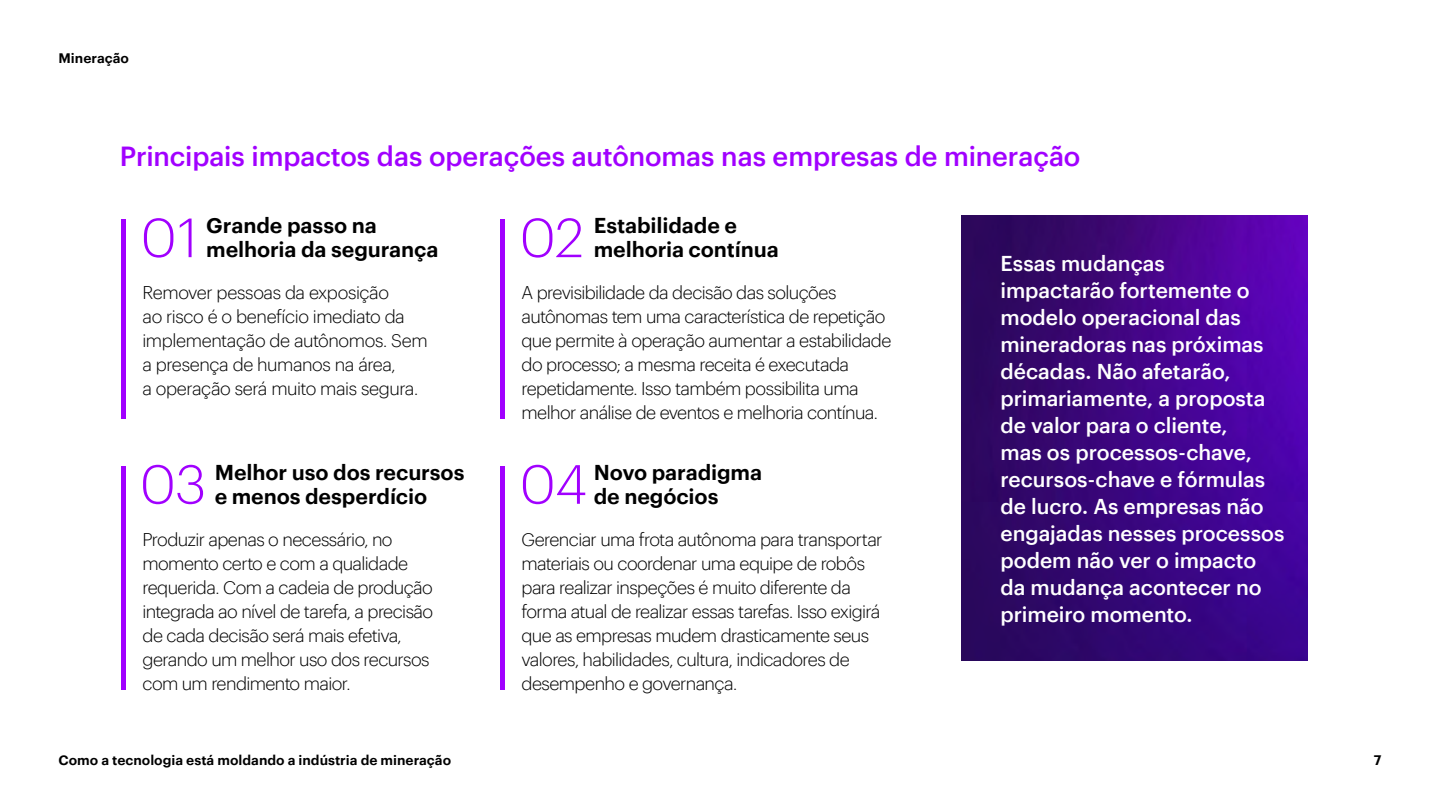
<style>
.page{position:relative;width:1440px;height:810px;background:#fff}
.page>*{position:absolute;margin:0;border:0;box-sizing:border-box;transform-origin:0 0}
.t1{font:300 54px "Graphik";letter-spacing:-.01em;color:#a100ff}
.t2{font:500 27px "Graphik";letter-spacing:-.005em;color:#a100ff}
.t3{font:500 21px/27px "Graphik";letter-spacing:-.005em;color:#fff}
.t4{font:600 21px/24px "Graphik";letter-spacing:-.005em;color:#000}
.t5{font:300 18px/24px "Graphik";letter-spacing:-.035em;color:#000}
.t6{font:600 13.5px "Graphik";color:#000}
</style>
<div class="page">
<img style="left:962px;top:216px;width:346px;height:444px">
<hr style="left:122px;top:219px;width:4px;height:200px;background:#a100ff">
<hr style="left:501px;top:219px;width:4px;height:200px;background:#a100ff">
<hr style="left:122px;top:466px;width:4px;height:224px;background:#a100ff">
<hr style="left:501px;top:466px;width:4px;height:224px;background:#a100ff">
<p class="t6" style="left:58px;top:48px;width:72px">Mineração</p>
<h2 class="t2" style="left:120px;top:136px;width:962px">Principais impactos das operações autônomas nas empresas de mineração</h2>
<p class="t4" style="left:206px;top:212px;width:234px">Grande passo na melhoria da segurança</p>
<p class="t5" style="left:142px;top:279px;width:287px">Remover pessoas da exposição<br>ao risco é o benefício imediato da implementação de autônomos. Sem a presença de humanos na área,<br>a operação será muito mais segura.</p>
<p class="t4" style="left:594px;top:212px;width:186px">Estabilidade e melhoria contínua</p>
<p class="t5" style="left:522px;top:279px;width:371px">A previsibilidade da decisão das soluções autônomas tem uma característica de repetição que permite à operação aumentar a estabilidade do processo; a mesma receita é executada repetidamente. Isso também possibilita uma melhor análise de eventos e melhoria contínua.</p>
<h1 class="t1" style="left:141px;top:198px;width:59px">01</h1>
<h1 class="t1" style="left:520px;top:198px;width:66px">02</h1>
<p class="t4" style="left:215px;top:458px;width:251px">Melhor uso dos recursos e menos desperdício</p>
<p class="t5" style="left:142px;top:526px;width:292px">Produzir apenas o necessário, no momento certo e com a qualidade requerida. Com a cadeia de produção integrada ao nível de tarefa, a precisão de cada decisão será mais efetiva, gerando um melhor uso dos recursos com um rendimento maior.</p>
<h1 class="t1" style="left:140px;top:445px;width:68px">03</h1>
<p class="t4" style="left:594px;top:458px;width:170px">Novo paradigma de negócios</p>
<p class="t5" style="left:522px;top:526px;width:363px">Gerenciar uma frota autônoma para transportar materiais ou coordenar uma equipe de robôs para realizar inspeções é muito diferente da forma atual de realizar essas tarefas. Isso exigirá que as empresas mudem drasticamente seus valores, habilidades, cultura, indicadores de desempenho e governança.</p>
<h1 class="t1" style="left:520px;top:445px;width:69px">04</h1>
<p class="t3" style="left:1000px;top:248px;width:286px">Essas mudanças<br>impactarão fortemente o modelo operacional das mineradoras nas próximas décadas. Não afetarão, primariamente, a proposta de valor para o cliente,<br>mas os processos-chave, recursos-chave e fórmulas de lucro. As empresas não engajadas nesses processos podem não ver o impacto da mudança acontecer no primeiro momento.</p>
<p class="t6" style="left:58px;top:750px;width:394px">Como a tecnologia está moldando a indústria de mineração</p>
<p class="t6" style="left:1374px;top:750px;width:9px">7</p>
</div>
